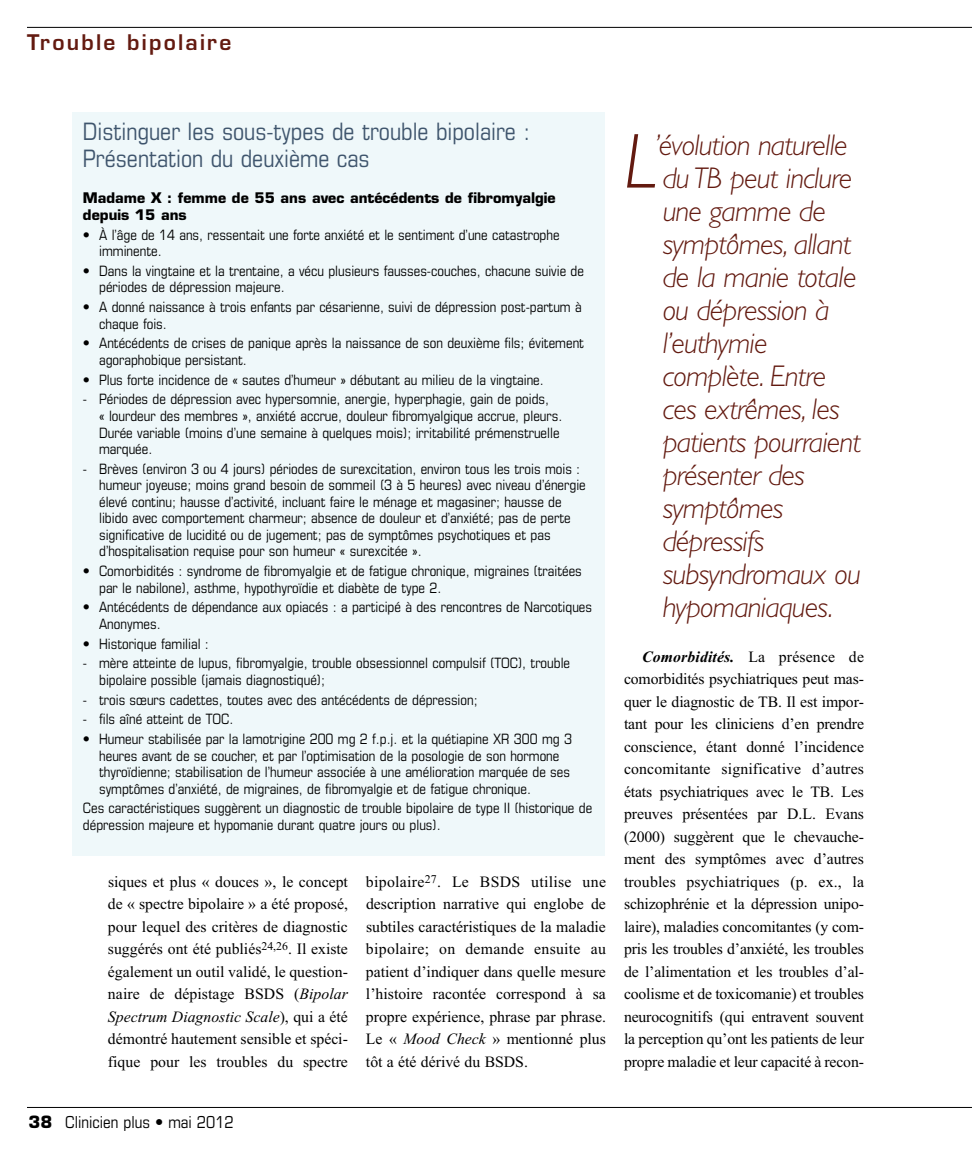
<style>
.page{position:relative;width:972px;height:1175px;background:#fff}
.page>*{position:absolute;margin:0;border:0;box-sizing:border-box;transform-origin:0 0}
.t1{font:italic 300 78.3px "Gill Sans";color:#631a10}
.t2{font:italic 300 30px/33px "Gill Sans";letter-spacing:-.025em;color:#631a10}
.t3{font:condensed 24px/27px "Eurostile";color:#3f556d}
.t4{font:600 21px "Eurostile";letter-spacing:.105em;color:#631a10}
.t5{font:condensed 16.5px "Eurostile";color:#000}
.t6{font:15.75px/22.5px "Times";color:#000;text-align:justify}
.t7{font:condensed 14.25px/16.5px "Eurostile";color:#000}
.t8{font:700 14.25px/16.5px "Eurostile";color:#000}
.s1{font-style:italic}
.s2{font-weight:700;font-style:italic}
.s3{font-weight:700;font-stretch:normal}
</style>
<div class="page">
<hr style="left:27px;top:1107px;width:945px;height:1px;background:#000">
<hr style="left:27px;top:27px;width:945px;height:1px;background:#000">
<div style="left:72px;top:113px;width:533px;height:743px;background:#eff8fa"></div>
<h3 class="t4" style="left:27px;top:34px;width:206px">Trouble bipolaire</h3>
<h3 class="t3" style="left:83px;top:120px;width:449px">Distinguer les sous-types de trouble bipolaire :<br>Présentation du deuxième cas</h3>
<p class="t8" style="left:83px;top:191px;width:474px">Madame X : femme de 55 ans avec antécédents de fibromyalgie depuis 15 ans</p>
<p class="t7" style="left:99px;top:227px;width:462px;text-indent:-16px">• À l’âge de 14 ans, ressentait une forte anxiété et le sentiment d’une catastrophe imminente.</p>
<p class="t7" style="left:99px;top:264px;width:486px;text-indent:-16px">• Dans la vingtaine et la trentaine, a vécu plusieurs fausses-couches, chacune suivie de périodes de dépression majeure.</p>
<p class="t7" style="left:99px;top:300px;width:484px;text-indent:-16px">• A donné naissance à trois enfants par césarienne, suivi de dépression post-partum à chaque fois.</p>
<p class="t7" style="left:99px;top:336px;width:486px;text-indent:-16px">• Antécédents de crises de panique après la naissance de son deuxième fils; évitement agoraphobique persistant.</p>
<p class="t7" style="left:83px;top:372px;width:462px">• Plus forte incidence de « sautes d’humeur » débutant au milieu de la vingtaine.</p>
<p class="t7" style="left:99px;top:392px;width:465px;text-indent:-16px">- Périodes de dépression avec hypersomnie, anergie, hyperphagie, gain de poids,<br>« lourdeur des membres », anxiété accrue, douleur fibromyalgique accrue, pleurs.<br>Durée variable (moins d’une semaine à quelques mois); irritabilité prémenstruelle marquée.</p>
<p class="t7" style="left:99px;top:461px;width:488px;text-indent:-16px">- Brèves (environ 3 ou 4 jours) périodes de surexcitation, environ tous les trois mois : humeur joyeuse; moins grand besoin de sommeil (3 à 5 heures) avec niveau d’énergie élevé continu; hausse d’activité, incluant faire le ménage et magasiner; hausse de libido avec comportement charmeur; absence de douleur et d’anxiété; pas de perte significative de lucidité ou de jugement; pas de symptômes psychotiques et pas d’hospitalisation requise pour son humeur « surexcitée ».</p>
<p class="t7" style="left:99px;top:564px;width:484px;text-indent:-16px">• Comorbidités : syndrome de fibromyalgie et de fatigue chronique, migraines (traitées par le nabilone), asthme, hypothyroïdie et diabète de type 2.</p>
<p class="t7" style="left:99px;top:600px;width:495px;text-indent:-16px">• Antécédents de dépendance aux opiacés : a participé à des rencontres de Narcotiques<br>Anonymes.</p>
<p class="t7" style="left:83px;top:636px;width:127px">• Historique familial :</p>
<p class="t7" style="left:99px;top:656px;width:473px;text-indent:-16px">- mère atteinte de lupus, fibromyalgie, trouble obsessionnel compulsif (TOC), trouble bipolaire possible (jamais diagnostiqué);</p>
<p class="t7" style="left:83px;top:692px;width:396px">- trois sœurs cadettes, toutes avec des antécédents de dépression;</p>
<p class="t7" style="left:83px;top:712px;width:152px">- fils aîné atteint de TOC.</p>
<p class="t7" style="left:99px;top:732px;width:474px;text-indent:-16px">• Humeur stabilisée par la lamotrigine 200 mg 2 f.p.j. et la quétiapine XR 300 mg 3 heures avant de se coucher, et par l’optimisation de la posologie de son hormone thyroïdienne; stabilisation de l’humeur associée à une amélioration marquée de ses symptômes d’anxiété, de migraines, de fibromyalgie et de fatigue chronique.</p>
<p class="t7" style="left:83px;top:801px;width:511px">Ces caractéristiques suggèrent un diagnostic de trouble bipolaire de type II (historique de dépression majeure et hypomanie durant quatre jours ou plus).</p>
<p class="t6" style="left:108px;top:870px;width:242px">siques et plus « douces », le concept de « spectre bipolaire » a été proposé, pour lequel des critères de diagnostic suggérés ont été publiés<sup>24,26</sup>. Il existe également un outil validé, le question&shy;naire de dépistage BSDS (<span class="s1">Bipolar Spectrum Diagnostic Scale</span>), qui a été démontré hautement sensible et spéci&shy;fique pour les troubles du spectre</p>
<p class="t6" style="left:366px;top:870px;width:242px">bipolaire<sup>27</sup>. Le BSDS utilise une description narrative qui englobe de subtiles caractéristiques de la maladie bipolaire; on demande ensuite au patient d’indiquer dans quelle mesure l’histoire racontée correspond à sa propre expérience, phrase par phrase.<br>Le « <span class="s1">Mood Check</span> » mentionné plus tôt a été dérivé du BSDS.</p>
<h1 class="t1" style="left:624px;top:131px;width:34px">L</h1>
<p class="t2" style="left:655px;top:131px;width:208px">’évolution naturelle du TB peut inclure une gamme de symptômes, allant de la manie totale ou dépression à l’euthymie complète. Entre<br>ces extrêmes, les patients pourraient présenter des symptômes dépressifs subsyndromaux ou hypomaniaques.</p>
<p class="t6" style="left:624px;top:645px;width:241px;text-indent:18px"><span class="s2">Comorbidités.</span> La présence de comorbidités psychiatriques peut mas&shy;quer le diagnostic de TB. Il est impor&shy;tant pour les cliniciens d’en prendre conscience, étant donné l’incidence concomitante significative d’autres états psychiatriques avec le TB. Les preuves présentées par D.L. Evans (2000) suggèrent que le chevauche&shy;ment des symptômes avec d’autres troubles psychiatriques (p. ex., la schizophrénie et la dépression unipo&shy;laire), maladies concomitantes (y com&shy;pris les troubles d’anxiété, les troubles de l’alimentation et les troubles d’al&shy;coolisme et de toxicomanie) et troubles neurocognitifs (qui entravent souvent la perception qu’ont les patients de leur propre maladie et leur capacité à recon-</p>
<p class="t5" style="left:28px;top:1116px;width:207px"><span class="s3">38</span> Clinicien plus • mai 2012</p>
</div>
